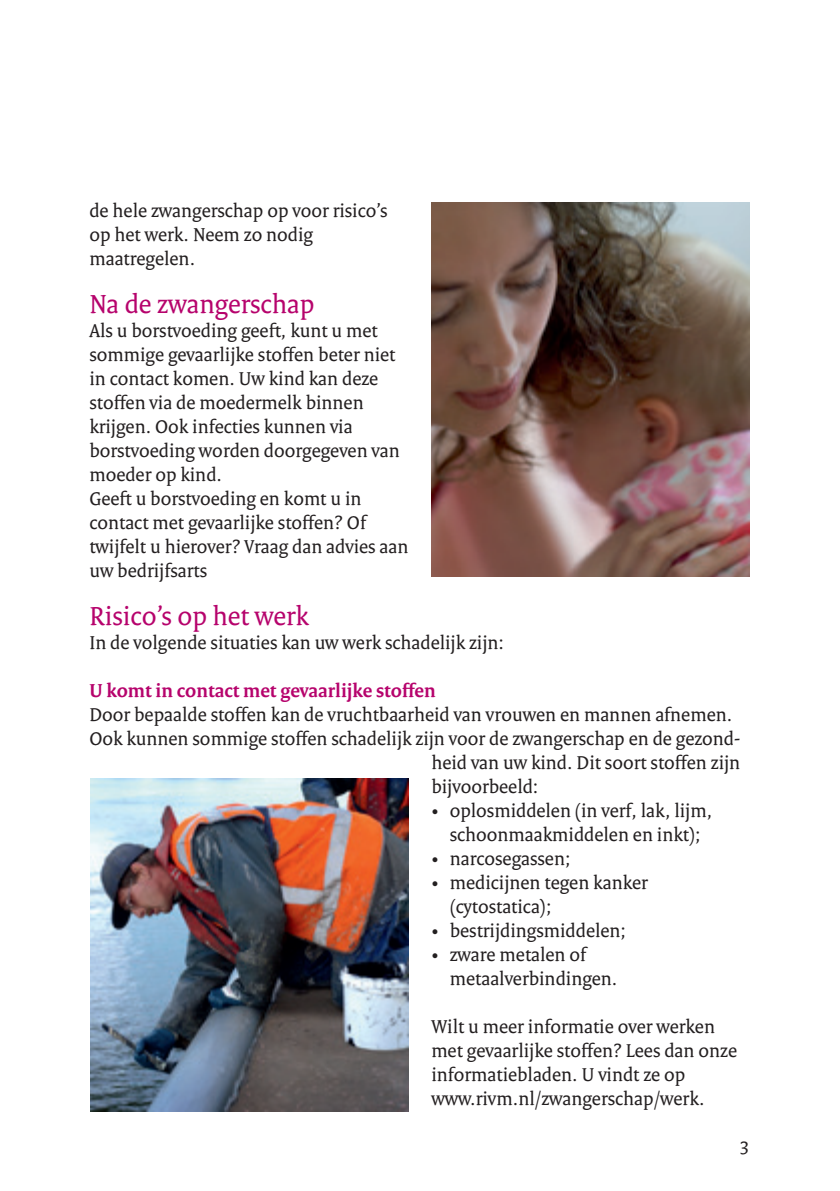
<style>
.page{position:relative;width:840px;height:1191px;background:#fff}
.page>*{position:absolute;margin:0;border:0;box-sizing:border-box;transform-origin:0 0}
.t1{font:28px "Rijksoverheid Serif";color:#b6036c}
.t2{font:20px/24px "Rijksoverheid Serif";color:#231f20}
.t3{font:700 20px "Rijksoverheid Serif";color:#b6036c}
</style>
<div class="page">
<img style="left:431px;top:203px;width:317px;height:374px">
<img style="left:91px;top:779px;width:317px;height:332px">
<p class="t2" style="left:89px;top:198px;width:299px">de hele zwangerschap op voor risico’s op het werk. Neem zo nodig maatregelen.</p>
<h1 class="t1" style="left:89px;top:287px;width:226px">Na de zwangerschap</h1>
<p class="t2" style="left:89px;top:318px;width:320px">Als u borstvoeding geeft, kunt u met sommige gevaarlijke stoffen beter niet in contact komen. Uw kind kan deze stoffen via de moedermelk binnen krijgen. Ook infecties kunnen via borstvoeding worden doorgegeven van moeder op kind.<br>Geeft u borstvoeding en komt u in contact met gevaarlijke stoffen? Of twijfelt u hierover? Vraag dan advies aan uw bedrijfsarts</p>
<h1 class="t1" style="left:89px;top:599px;width:221px">Risico’s op het werk</h1>
<p class="t2" style="left:89px;top:630px;width:416px">In de volgende situaties kan uw werk schadelijk zijn:</p>
<p class="t3" style="left:89px;top:678px;width:347px">U komt in contact met gevaarlijke stoffen</p>
<p class="t2" style="left:89px;top:702px;width:644px">Door bepaalde stoffen kan de vruchtbaarheid van vrouwen en mannen afnemen.</p>
<p class="t2" style="left:89px;top:726px;width:652px">Ook kunnen sommige stoffen schadelijk zijn voor de zwangerschap en de gezond-</p>
<p class="t2" style="left:431px;top:750px;width:310px">heid van uw kind. Dit soort stoffen zijn</p>
<p class="t2" style="left:431px;top:774px;width:108px">bijvoorbeeld:</p>
<p class="t2" style="left:431px;top:798px;width:282px;text-align:center">• oplosmiddelen (in verf, lak, lijm, schoonmaakmiddelen en inkt);</p>
<p class="t2" style="left:431px;top:846px;width:141px">• narcosegassen;</p>
<p class="t2" style="left:449px;top:870px;width:199px;text-indent:-18px">• medicijnen tegen kanker (cytostatica);</p>
<p class="t2" style="left:431px;top:918px;width:196px">• bestrijdingsmiddelen;</p>
<p class="t2" style="left:449px;top:942px;width:169px;text-indent:-18px">• zware metalen of metaalverbindingen.</p>
<p class="t2" style="left:431px;top:1014px;width:307px">Wilt u meer informatie over werken met gevaarlijke stoffen? Lees dan onze informatiebladen. U vindt ze op www.rivm.nl/zwangerschap/werk.</p>
<p class="t2" style="left:739px;top:1132px;width:10px">3</p>
</div>
